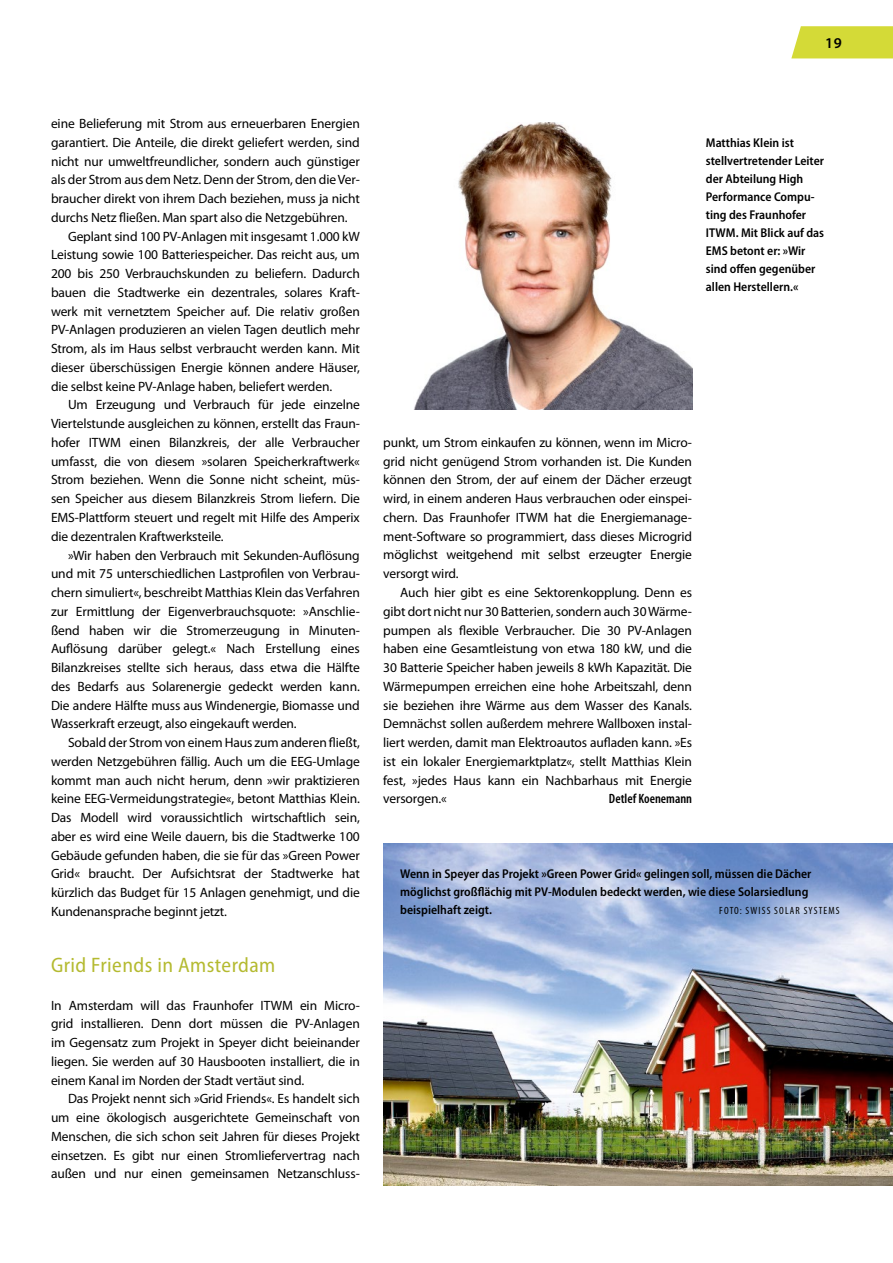
<style>
.page{position:relative;width:893px;height:1263px;background:#fff}
.page>*{position:absolute;margin:0;border:0;box-sizing:border-box;transform-origin:0 0}
.t1{font:semi-condensed 21px "Myriad Pro";letter-spacing:.02em;color:#b4ba30}
.t2{font:600 15px "Myriad Pro";color:#000}
.t3{font:13.5px/18.8px "Myriad Pro";letter-spacing:-.01em;color:#000;text-align:justify}
.t4{font:600 condensed 13.5px "Myriad Pro";color:#000}
.t5{font:600 semi-condensed 12.75px/18px "Myriad Pro";color:#000}
.t6{font:condensed 10.5px "Myriad Pro";letter-spacing:.11em;color:#000}
</style>
<div class="page">
<svg style="left:791px;top:26px;width:102px;height:32px;background:#d6dc42"></svg>
<img style="left:414px;top:122px;width:278px;height:287px">
<img style="left:383px;top:844px;width:510px;height:341px">
<p class="t2" style="left:825px;top:33px;width:18px">19</p>
<p class="t3" style="left:51px;top:114px;width:310px">eine Belieferung mit Strom aus erneuerbaren Energien</p>
<p class="t3" style="left:51px;top:133px;width:310px">garantiert. Die Anteile, die direkt geliefert werden, sind</p>
<p class="t3" style="left:51px;top:152px;width:310px">nicht nur umweltfreundlicher, sondern auch günstiger</p>
<p class="t3" style="left:51px;top:170px;width:310px">als der Strom aus dem Netz. Denn der Strom, den die Ver-</p>
<p class="t3" style="left:51px;top:189px;width:310px">braucher direkt von ihrem Dach beziehen, muss ja nicht</p>
<p class="t3" style="left:51px;top:208px;width:298px">durchs Netz fließen. Man spart also die Netzgebühren.</p>
<p class="t3" style="left:68px;top:227px;width:293px">Geplant sind 100 PV-Anlagen mit insgesamt 1.000 kW</p>
<p class="t3" style="left:51px;top:245px;width:310px">Leistung sowie 100 Batteriespeicher. Das reicht aus, um</p>
<p class="t3" style="left:51px;top:264px;width:310px">200 bis 250 Verbrauchskunden zu beliefern. Dadurch</p>
<p class="t3" style="left:51px;top:283px;width:310px">bauen die Stadtwerke ein dezentrales, solares Kraft-</p>
<p class="t3" style="left:51px;top:302px;width:310px">werk mit vernetztem Speicher auf. Die relativ großen</p>
<p class="t3" style="left:51px;top:320px;width:310px">PV-Anlagen produzieren an vielen Tagen deutlich mehr</p>
<p class="t3" style="left:51px;top:339px;width:310px">Strom, als im Haus selbst verbraucht werden kann. Mit</p>
<p class="t3" style="left:51px;top:358px;width:310px">dieser überschüssigen Energie können andere Häuser,</p>
<p class="t3" style="left:51px;top:377px;width:283px">die selbst keine PV-Anlage haben, beliefert werden.</p>
<p class="t3" style="left:68px;top:395px;width:293px">Um Erzeugung und Verbrauch für jede einzelne</p>
<p class="t3" style="left:51px;top:414px;width:310px">Viertelstunde ausgleichen zu können, erstellt das Fraun-</p>
<p class="t3" style="left:51px;top:433px;width:310px">hofer ITWM einen Bilanzkreis, der alle Verbraucher</p>
<p class="t3" style="left:51px;top:452px;width:310px">umfasst, die von diesem »solaren Speicherkraftwerk«</p>
<p class="t3" style="left:51px;top:470px;width:310px">Strom beziehen. Wenn die Sonne nicht scheint, müs-</p>
<p class="t3" style="left:51px;top:489px;width:310px">sen Speicher aus diesem Bilanzkreis Strom liefern. Die</p>
<p class="t3" style="left:51px;top:508px;width:310px">EMS-Plattform steuert und regelt mit Hilfe des Amperix</p>
<p class="t3" style="left:51px;top:527px;width:174px">die dezentralen Kraftwerksteile.</p>
<p class="t3" style="left:68px;top:545px;width:293px">»Wir haben den Verbrauch mit Sekunden-Auflösung</p>
<p class="t3" style="left:51px;top:564px;width:310px">und mit 75 unterschiedlichen Lastprofilen von Verbrau-</p>
<p class="t3" style="left:51px;top:583px;width:310px">chern simuliert«, beschreibt Matthias Klein das Verfahren</p>
<p class="t3" style="left:51px;top:602px;width:310px">zur Ermittlung der Eigenverbrauchsquote: »Anschlie-</p>
<p class="t3" style="left:51px;top:620px;width:310px">ßend haben wir die Stromerzeugung in Minuten-</p>
<p class="t3" style="left:51px;top:639px;width:310px">Auflösung darüber gelegt.« Nach Erstellung eines</p>
<p class="t3" style="left:51px;top:658px;width:310px">Bilanzkreises stellte sich heraus, dass etwa die Hälfte</p>
<p class="t3" style="left:51px;top:677px;width:310px">des Bedarfs aus Solarenergie gedeckt werden kann.</p>
<p class="t3" style="left:51px;top:695px;width:310px">Die andere Hälfte muss aus Windenergie, Biomasse und</p>
<p class="t3" style="left:51px;top:714px;width:247px">Wasserkraft erzeugt, also eingekauft werden.</p>
<p class="t3" style="left:68px;top:733px;width:293px">Sobald der Strom von einem Haus zum anderen fließt,</p>
<p class="t3" style="left:51px;top:752px;width:310px">werden Netzgebühren fällig. Auch um die EEG-Umlage</p>
<p class="t3" style="left:51px;top:770px;width:310px">kommt man auch nicht herum, denn »wir praktizieren</p>
<p class="t3" style="left:51px;top:789px;width:310px">keine EEG-Vermeidungstrategie«, betont Matthias Klein.</p>
<p class="t3" style="left:51px;top:808px;width:310px">Das Modell wird voraussichtlich wirtschaftlich sein,</p>
<p class="t3" style="left:51px;top:827px;width:310px">aber es wird eine Weile dauern, bis die Stadtwerke 100</p>
<p class="t3" style="left:51px;top:845px;width:310px">Gebäude gefunden haben, die sie für das »Green Power</p>
<p class="t3" style="left:51px;top:864px;width:310px">Grid« braucht. Der Aufsichtsrat der Stadtwerke hat</p>
<p class="t3" style="left:51px;top:883px;width:310px">kürzlich das Budget für 15 Anlagen genehmigt, und die</p>
<p class="t3" style="left:51px;top:902px;width:178px">Kundenansprache beginnt jetzt.</p>
<h1 class="t1" style="left:51px;top:954px;width:226px">Grid Friends in Amsterdam</h1>
<p class="t3" style="left:51px;top:995px;width:310px">In Amsterdam will das Fraunhofer ITWM ein Micro&shy;grid installieren. Denn dort müssen die PV-Anlagen im Gegensatz zum Projekt in Speyer dicht beieinander liegen. Sie werden auf 30 Hausbooten installiert, die in einem Kanal im Norden der Stadt vertäut sind.</p>
<p class="t3" style="left:51px;top:1089px;width:310px;text-indent:17px">Das Projekt nennt sich »Grid Friends«. Es handelt sich um eine ökologisch ausgerichtete Gemeinschaft von Menschen, die sich schon seit Jahren für dieses Projekt einsetzen. Es gibt nur einen Stromliefervertrag nach außen und nur einen gemeinsamen Netzanschluss-</p>
<p class="t5" style="left:706px;top:134px;width:120px">Matthias Klein ist stellvertretender Leiter der Abteilung High<br>Performance Compu&shy;ting des Fraunhofer<br>ITWM. Mit Blick auf das<br>EMS betont er: »Wir sind offen gegenüber allen Herstellern.«</p>
<p class="t3" style="left:383px;top:433px;width:310px">punkt, um Strom einkaufen zu können, wenn im Micro&shy;grid nicht genügend Strom vorhanden ist. Die Kunden können den Strom, der auf einem der Dächer erzeugt wird, in einem anderen Haus verbrauchen oder einspei&shy;chern. Das Fraunhofer ITWM hat die Energiemanage&shy;ment-Software so programmiert, dass dieses Microgrid möglichst weitgehend mit selbst erzeugter Energie versorgt wird.</p>
<p class="t3" style="left:383px;top:583px;width:310px;text-indent:17px">Auch hier gibt es eine Sektorenkopplung. Denn es gibt dort nicht nur 30 Batterien, sondern auch 30 Wärme&shy;pumpen als flexible Verbraucher. Die 30 PV-Anlagen haben eine Gesamtleistung von etwa 180 kW, und die 30 Batterie Speicher haben jeweils 8 kWh Kapazität. Die Wärmepumpen erreichen eine hohe Arbeitszahl, denn sie beziehen ihre Wärme aus dem Wasser des Kanals.<br>Demnächst sollen außerdem mehrere Wallboxen instal&shy;liert werden, damit man Elektroautos aufladen kann. »Es ist ein lokaler Energiemarktplatz«, stellt Matthias Klein fest, »jedes Haus kann ein Nachbarhaus mit Energie versorgen.«</p>
<p class="t4" style="left:609px;top:791px;width:85px">Detlef Koenemann</p>
<p class="t5" style="left:400px;top:865px;width:413px">Wenn in Speyer das Projekt »Green Power Grid« gelingen soll, müssen die Dächer möglichst großflächig mit PV-Modulen bedeckt werden, wie diese Solarsiedlung beispielhaft zeigt.</p>
<p class="t6" style="left:719px;top:904px;width:122px">FOTO: SWISS SOLAR SYSTEMS</p>
</div>
